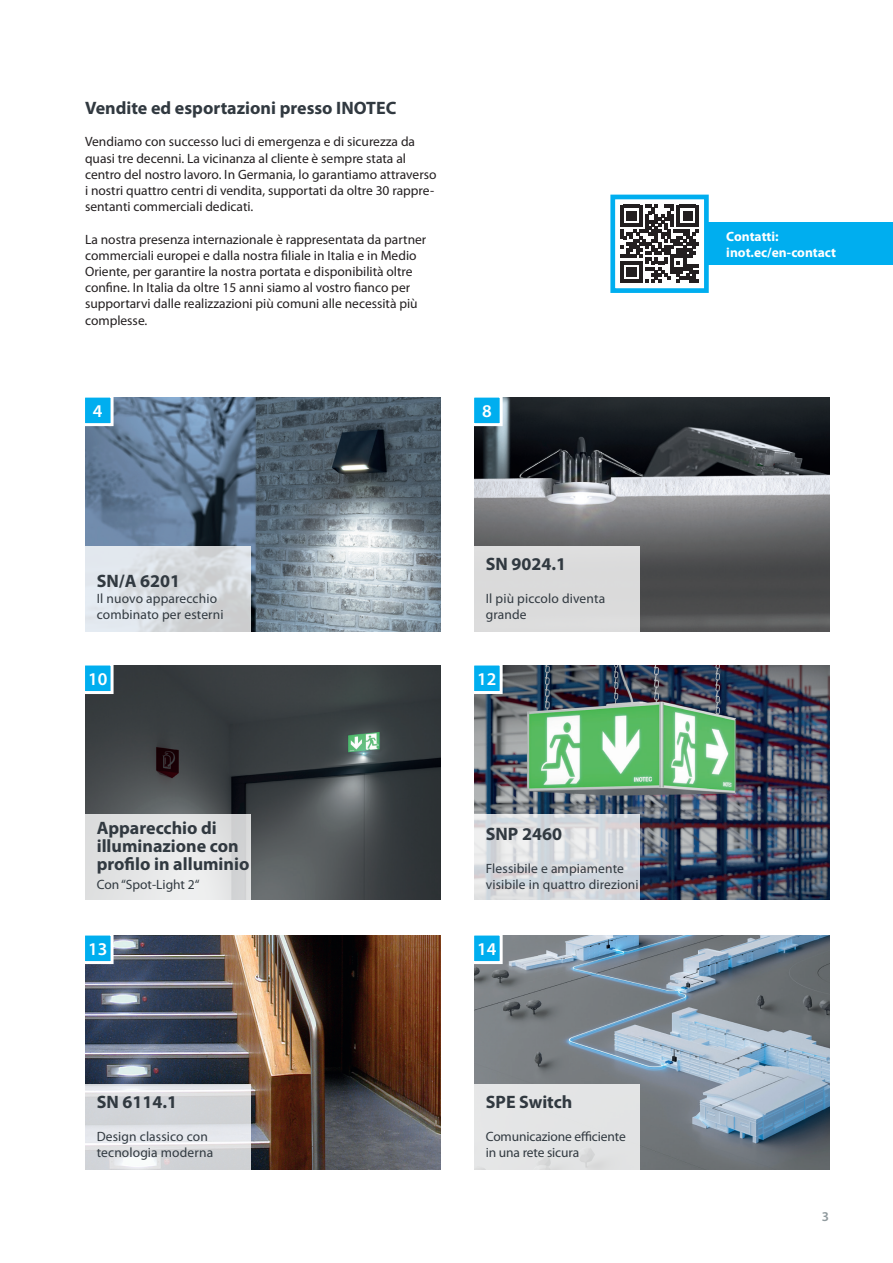
<style>
.page{position:relative;width:893px;height:1263px;background:#fff}
.page>*{position:absolute;margin:0;border:0;box-sizing:border-box;transform-origin:0 0}
.t1{font:700 18px/18px "Myriad Pro";color:#313940}
.t2{font:600 18px "Myriad Pro";color:#fff}
.t3{font:13.5px/16.2px "Myriad Pro";color:#231f20}
.t4{font:13.5px/16.2px "Myriad Pro";letter-spacing:.01em;color:#313940}
.t5{font:13.5px/16.2px "Myriad Pro";letter-spacing:-.01em;color:#313940}
.t6{font:700 13.5px/16.2px "Myriad Pro";color:#fff}
.t7{font:600 13.5px "Myriad Pro";color:#909a9e}
</style>
<div class="page">
<img style="left:474px;top:935px;width:355px;height:234px">
<img style="left:85px;top:398px;width:355px;height:233px">
<img style="left:474px;top:398px;width:355px;height:233px">
<img style="left:85px;top:665px;width:355px;height:234px">
<img style="left:474px;top:665px;width:355px;height:234px">
<img style="left:85px;top:935px;width:355px;height:234px">
<svg style="left:85px;top:397px;width:30px;height:31px"></svg>
<svg style="left:85px;top:665px;width:30px;height:30px"></svg>
<svg style="left:85px;top:935px;width:30px;height:30px"></svg>
<svg style="left:474px;top:397px;width:30px;height:31px"></svg>
<svg style="left:474px;top:665px;width:30px;height:30px"></svg>
<svg style="left:474px;top:935px;width:30px;height:30px"></svg>
<svg style="left:85px;top:546px;width:166px;height:85px"></svg>
<svg style="left:85px;top:814px;width:166px;height:85px;fill:#e2e3e3"></svg>
<svg style="left:85px;top:1084px;width:166px;height:85px;fill:#d4d6db"></svg>
<div style="left:474px;top:546px;width:166px;height:85px;background:#dbdbdb"></div>
<svg style="left:474px;top:814px;width:166px;height:85px;fill:#d6d9df"></svg>
<div style="left:474px;top:1084px;width:166px;height:85px;background:#e3e4e5"></div>
<div style="left:697px;top:222px;width:196px;height:43px;background:#00aeef"></div>
<div style="left:613px;top:197px;width:93px;height:94px;background:#fff"></div>
<svg style="left:620px;top:205px;width:79px;height:78px"></svg>
<div style="left:610px;top:195px;width:99px;height:98px;border:5px solid #00aeef"></div>
<h1 class="t1" style="left:85px;top:98px;width:313px">Vendite ed esportazioni presso INOTEC</h1>
<p class="t3" style="left:85px;top:134px;width:353px">Vendiamo con successo luci di emergenza e di sicurezza da quasi tre decenni. La vicinanza al cliente è sempre stata al centro del nostro lavoro. In Germania, lo garantiamo attraverso i nostri quattro centri di vendita, supportati da oltre 30 rappre&shy;sentanti commerciali dedicati.</p>
<p class="t3" style="left:85px;top:231px;width:343px">La nostra presenza internazionale è rappresentata da partner commerciali europei e dalla nostra filiale in Italia e in Medio Oriente, per garantire la nostra portata e disponibilità oltre confine. In Italia da oltre 15 anni siamo al vostro fianco per supportarvi dalle realizzazioni più comuni alle necessità più complesse.</p>
<p class="t6" style="left:726px;top:228px;width:111px">Contatti: inot.ec/en-contact</p>
<h1 class="t2" style="left:93px;top:400px;width:11px">4</h1>
<h1 class="t1" style="left:97px;top:571px;width:85px">SN/A 6201</h1>
<p class="t4" style="left:97px;top:590px;width:128px">Il nuovo apparecchio combinato per esterni</p>
<h1 class="t2" style="left:88px;top:667px;width:21px">10</h1>
<h1 class="t1" style="left:97px;top:819px;width:154px">Apparecchio di illuminazione con profilo in alluminio</h1>
<p class="t4" style="left:97px;top:876px;width:104px">Con “Spot-Light 2“</p>
<h1 class="t2" style="left:88px;top:937px;width:21px">13</h1>
<h1 class="t1" style="left:97px;top:1092px;width:82px">SN 6114.1</h1>
<p class="t4" style="left:97px;top:1128px;width:118px">Design classico con tecnologia moderna</p>
<h1 class="t2" style="left:482px;top:400px;width:11px">8</h1>
<h1 class="t1" style="left:486px;top:554px;width:82px">SN 9024.1</h1>
<p class="t4" style="left:486px;top:590px;width:121px">Il più piccolo diventa grande</p>
<h1 class="t2" style="left:477px;top:667px;width:21px">12</h1>
<h1 class="t1" style="left:486px;top:824px;width:78px">SNP 2460</h1>
<p class="t4" style="left:486px;top:860px;width:154px">Flessibile e ampiamente visibile in quattro direzioni</p>
<h1 class="t2" style="left:477px;top:937px;width:21px">14</h1>
<h1 class="t1" style="left:486px;top:1092px;width:88px">SPE Switch</h1>
<p class="t5" style="left:486px;top:1128px;width:141px">Comunicazione efficiente in una rete sicura</p>
<p class="t7" style="left:822px;top:1208px;width:9px">3</p>
</div>
